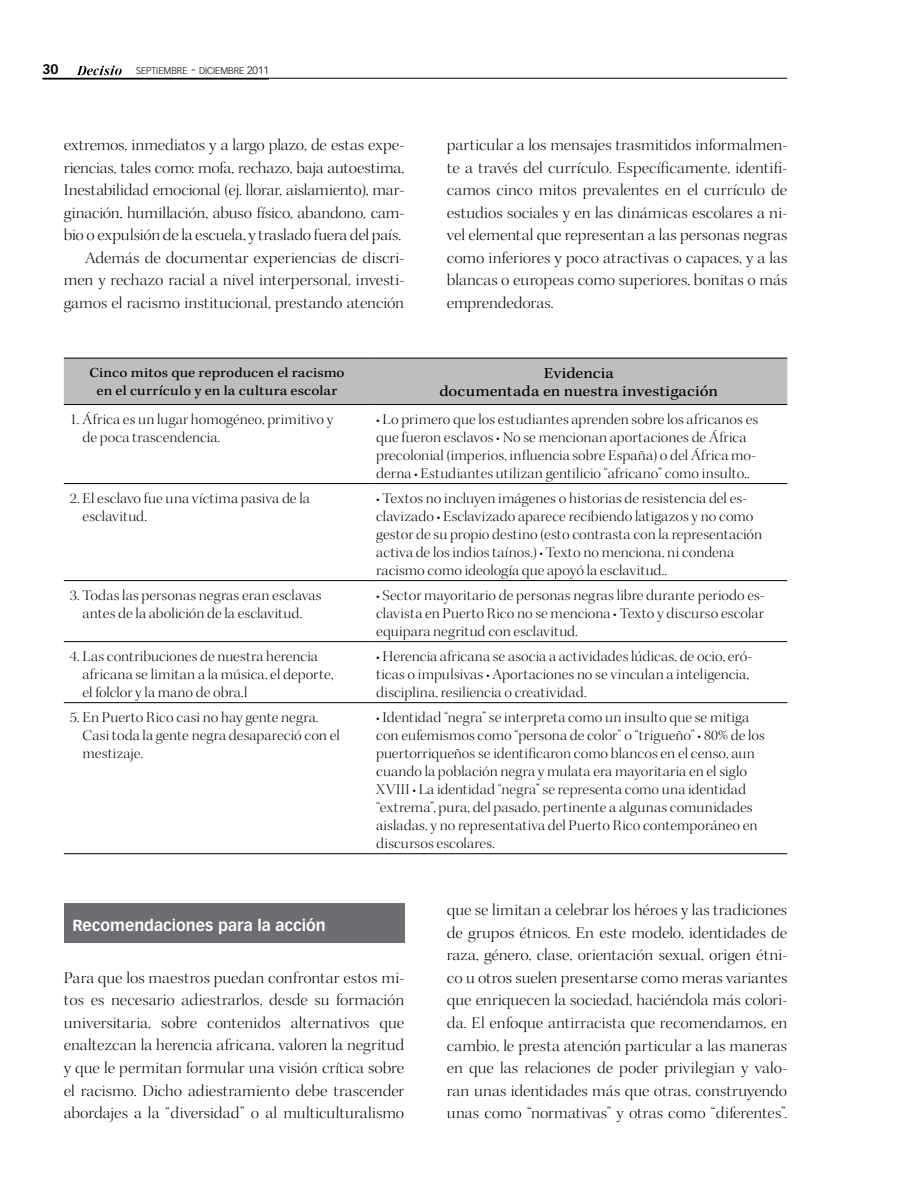
<style>
.page{position:relative;width:915px;height:1191px;background:#fff}
.page>*{position:absolute;margin:0;border:0;box-sizing:border-box;transform-origin:0 0}
.t1{font:16.5px/22.5px "Kepler Std Light Disp";color:#000;text-align:justify;scale:1.1 1}
.t2{font:15.75px/18px "Kepler Std";letter-spacing:.005em;color:#000;text-align:center;scale:1.1 1}
.t3{font:700 15.75px "Vectora LT Std";color:#fff}
.t4{font:15px/18px "Kepler Std Light Disp";letter-spacing:.005em;color:#000;scale:1.1 1}
.t5{font:14.25px/18px "Kepler Std";letter-spacing:.01em;color:#000;text-align:center;scale:1.1 1}
.t6{font:700 13.5px "Vectora LT Std";color:#000}
.t7{font:300 9.45px "Vectora LT Std";color:#000}
.s1{font-size:13.5px}
.s2{font-size:10.5px}
</style>
<div class="page">
<hr style="left:43px;top:78px;width:226px;height:2px;background:#000">
<hr style="left:43px;top:78px;width:744px;height:1px;background:#000">
<svg style="left:77px;top:66px;width:45px;height:9px"></svg>
<div style="left:64px;top:359px;width:723px;height:45px;background:#bcbec0"></div>
<hr style="left:64px;top:358px;width:306px;height:1px;background:#000">
<hr style="left:370px;top:358px;width:417px;height:1px;background:#000">
<hr style="left:64px;top:404px;width:306px;height:1px;background:#000">
<hr style="left:370px;top:404px;width:417px;height:1px;background:#000">
<hr style="left:64px;top:483px;width:306px;height:1px;background:#000">
<hr style="left:370px;top:483px;width:417px;height:1px;background:#000">
<hr style="left:64px;top:580px;width:306px;height:1px;background:#000">
<hr style="left:370px;top:580px;width:417px;height:1px;background:#000">
<hr style="left:64px;top:641px;width:306px;height:1px;background:#000">
<hr style="left:370px;top:641px;width:417px;height:1px;background:#000">
<hr style="left:64px;top:702px;width:306px;height:1px;background:#000">
<hr style="left:370px;top:702px;width:417px;height:1px;background:#000">
<hr style="left:64px;top:853px;width:306px;height:1px;background:#000">
<hr style="left:370px;top:853px;width:417px;height:1px;background:#000">
<div style="left:64px;top:904px;width:340px;height:39px;background:#6d6e71"></div>
<p class="t6" style="left:43px;top:61px;width:17px">30</p>
<p class="t7" style="left:136px;top:65px;width:134px">SEPTIEMBRE <span class="s1">-</span> DICIEMBRE <span class="s2">2011</span></p>
<p class="t1" style="left:64px;top:134px;width:311px;text-align:right">extremos, inmediatos y a largo plazo, de estas expe&shy;riencias, tales como: mofa, rechazo, baja autoestima, Inestabilidad emocional (ej. llorar, aislamiento), mar&shy;ginación, humillación, abuso físico, abandono, cam&shy;bio o expulsión de la escuela, y traslado fuera del país.<br>Además de documentar experiencias de discri&shy;men y rechazo racial a nivel interpersonal, investi&shy;gamos el racismo institucional, prestando atención</p>
<p class="t1" style="left:446px;top:134px;width:311px">particular a los mensajes trasmitidos informalmen&shy;te a través del currículo. Específicamente, identifi&shy;camos cinco mitos prevalentes en el currículo de estudios sociales y en las dinámicas escolares a ni&shy;vel elemental que representan a las personas negras como inferiores y poco atractivas o capaces, y a las blancas o europeas como superiores, bonitas o más emprendedoras.</p>
<p class="t5" style="left:89px;top:364px;width:233px">Cinco mitos que reproducen el racismo en el currículo y en la cultura escolar</p>
<p class="t2" style="left:439px;top:364px;width:254px">Evidencia<br>documentada en nuestra investigación</p>
<p class="t4" style="left:82px;top:410px;width:230px;text-indent:-13px">1. África es un lugar homogéneo, primitivo y de poca trascendencia.</p>
<p class="t4" style="left:376px;top:410px;width:349px">• Lo primero que los estudiantes aprenden sobre los africanos es que fueron esclavos • No se mencionan aportaciones de África precolonial (imperios, influencia sobre España) o del África mo&shy;derna • Estudiantes utilizan gentilicio “africano” como insulto..</p>
<p class="t4" style="left:82px;top:489px;width:208px;text-indent:-13px">2. El esclavo fue una víctima pasiva de la esclavitud.</p>
<p class="t4" style="left:376px;top:489px;width:352px">• Textos no incluyen imágenes o historias de resistencia del es&shy;clavizado • Esclavizado aparece recibiendo latigazos y no como gestor de su propio destino (esto contrasta con la representación activa de los indios taínos.) • Texto no menciona, ni condena racismo como ideología que apoyó la esclavitud..</p>
<p class="t4" style="left:70px;top:586px;width:230px;text-align:center">3. Todas las personas negras eran esclavas antes de la abolición de la esclavitud.</p>
<p class="t4" style="left:376px;top:586px;width:354px;text-align:justify">• Sector mayoritario de personas negras libre durante periodo es&shy;clavista en Puerto Rico no se menciona • Texto y discurso escolar equipara negritud con esclavitud.</p>
<p class="t4" style="left:82px;top:647px;width:229px;text-indent:-13px">4. Las contribuciones de nuestra herencia africana se limitan a la música, el deporte, el folclor y la mano de obra.l</p>
<p class="t4" style="left:376px;top:647px;width:343px">• Herencia africana se asocia a actividades lúdicas, de ocio, eró&shy;ticas o impulsivas• Aportaciones no se vinculan a inteligencia, disciplina, resiliencia o creatividad.</p>
<p class="t4" style="left:82px;top:708px;width:235px;text-indent:-13px">5. En Puerto Rico casi no hay gente negra.<br>Casi toda la gente negra desapareció con el mestizaje.</p>
<p class="t4" style="left:376px;top:708px;width:354px">• Identidad “negra” se interpreta como un insulto que se mitiga con eufemismos como “persona de color” o “trigueño” • 80% de los puertorriqueños se identificaron como blancos en el censo, aun cuando la población negra y mulata era mayoritaria en el siglo XVIII • La identidad “negra” se representa como una identidad “extrema”, pura, del pasado, pertinente a algunas comunidades aisladas, y no representativa del Puerto Rico contemporáneo en discursos escolares.</p>
<p class="t3" style="left:72px;top:916px;width:255px">Recomendaciones para la acción</p>
<p class="t1" style="left:64px;top:966px;width:311px">Para que los maestros puedan confrontar estos mi&shy;tos es necesario adiestrarlos, desde su formación universitaria, sobre contenidos alternativos que enaltezcan la herencia africana, valoren la negritud y que le permitan formular una visión crítica sobre el racismo. Dicho adiestramiento debe trascender abordajes a la “diversidad” o al multiculturalismo</p>
<p class="t1" style="left:446px;top:899px;width:311px">que se limitan a celebrar los héroes y las tradiciones de grupos étnicos. En este modelo, identidades de raza, género, clase, orientación sexual, origen étni&shy;co u otros suelen presentarse como meras variantes que enriquecen la sociedad, haciéndola más colori&shy;da. El enfoque antirracista que recomendamos, en cambio, le presta atención particular a las maneras en que las relaciones de poder privilegian y valo&shy;ran unas identidades más que otras, construyendo unas como “normativas” y otras como “diferentes”.</p>
</div>
